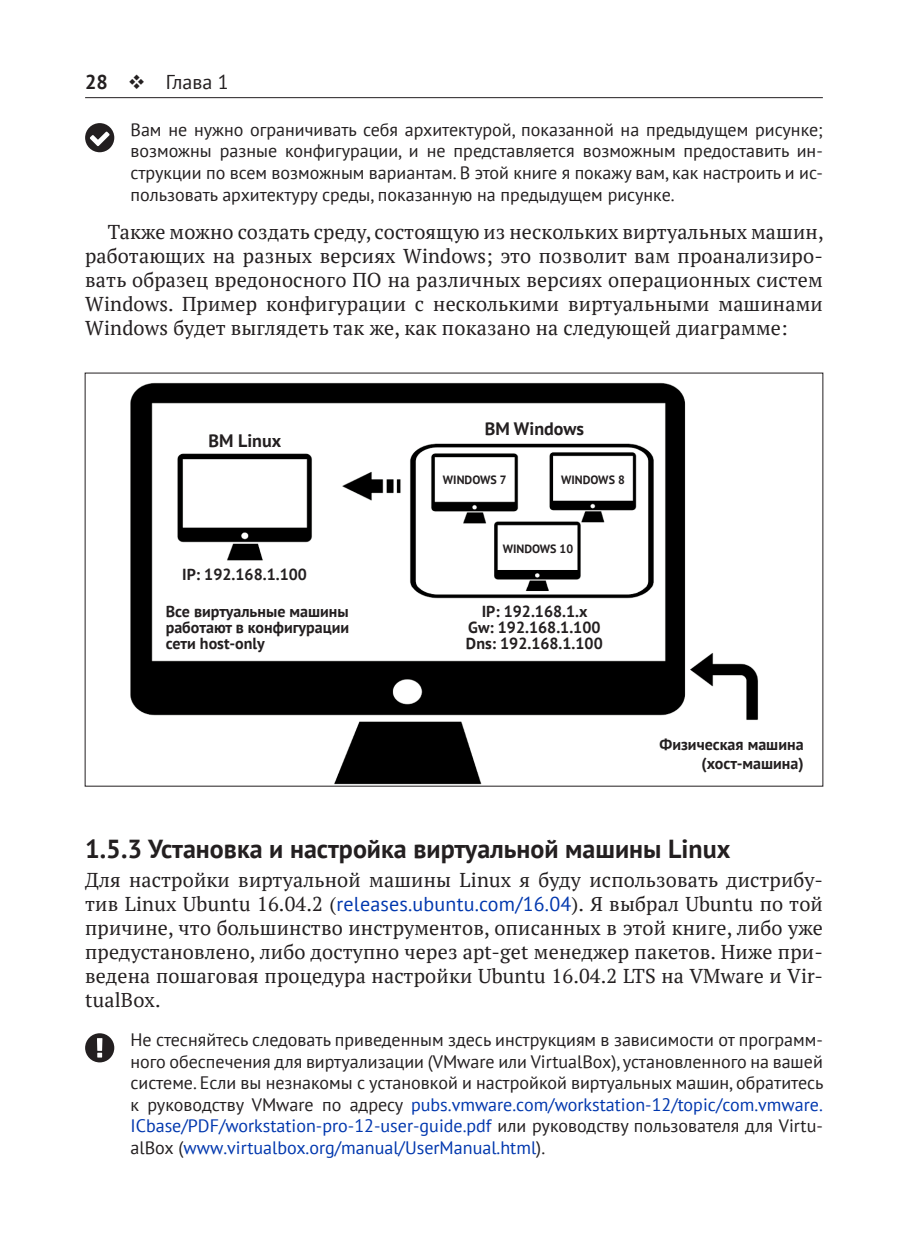
<style>
.page{position:relative;width:908px;height:1248px;background:#fff}
.page>*{position:absolute;margin:0;border:0;box-sizing:border-box;transform-origin:0 0}
.Header2{font:700 26px "PT Sans";color:#231f20}
.Body-first{font:20px/24px "PT Serif";letter-spacing:.01em;color:#231f20;text-align:justify}
.Body{font:20px/24px "PT Serif";letter-spacing:.01em;color:#231f20;text-align:justify}
.t1{font:20px "PT Sans";color:#231f20}
.Tips-Warning{font:18px/21.6px "PT Sans";color:#231f20;text-align:justify}
.Picture_name{font:700 18px "PT Sans";color:#231f20}
.Picture_name-2{font:700 16px/16px "PT Sans";color:#231f20;text-align:center}
.Picture_name-3{font:700 12px "PT Sans";color:#231f20}
.s1{font-weight:700}
.s2{font-family:"PT Sans";color:#0037ae}
.s3{color:#0037ae}
</style>
<div class="page">
<hr style="left:85px;top:97px;width:737px;height:1px;background:#231f20">
<svg style="left:85px;top:123px;width:29px;height:29px"></svg>
<img style="left:130px;top:382px;width:628px;height:402px">
<svg style="left:85px;top:1033px;width:29px;height:29px"></svg>
<p class="t1" style="left:85px;top:69px;width:145px"><span class="s1">28</span> ❖ Глава 1</p>
<p class="Tips-Warning" style="left:130px;top:118px;width:693px">Вам не нужно ограничивать себя архитектурой, показанной на предыдущем рисунке; возможны разные конфигурации, и не представляется возможным предоставить ин&shy;струкции по всем возможным вариантам. В этой книге я покажу вам, как настроить и ис&shy;пользовать архитектуру среды, показанную на предыдущем рисунке.</p>
<p class="Body" style="left:85px;top:219px;width:739px;text-indent:23px">Также можно создать среду, состоящую из нескольких виртуальных машин, работающих на разных версиях Windows; это позволит вам проанализиро&shy;вать образец вредоносного ПО на различных версиях операционных систем Windows. Пример конфигурации с несколькими виртуальными машинами Windows будет выглядеть так же, как показано на следующей диаграмме:</p>
<p class="Picture_name" style="left:208px;top:428px;width:74px">ВМ Linux</p>
<p class="Picture_name-2" style="left:182px;top:565px;width:126px">IP: 192.168.1.100</p>
<p class="Picture_name-2" style="left:166px;top:603px;width:185px;text-align:justify">Все виртуальные машины работают в конфигурации сети host-only</p>
<p class="Picture_name" style="left:484px;top:417px;width:101px">ВМ Windows</p>
<p class="Picture_name-3" style="left:442px;top:472px;width:65px">WINDOWS 7</p>
<p class="Picture_name-3" style="left:561px;top:472px;width:65px">WINDOWS 8</p>
<p class="Picture_name-3" style="left:502px;top:541px;width:72px">WINDOWS 10</p>
<p class="Picture_name-2" style="left:468px;top:603px;width:134px">IP: 192.168.1.x<br>Gw: 192.168.1.100</p>
<p class="Picture_name-2" style="left:466px;top:635px;width:138px">Dns: 192.168.1.100</p>
<p class="Picture_name-2" style="left:659px;top:735px;width:145px">Физическая машина</p>
<p class="Picture_name-2" style="left:701px;top:755px;width:104px">(хост-машина)</p>
<p class="Header2" style="left:85px;top:831px;width:646px">1.5.3 Установка и настройка виртуальной машины Linux</p>
<p class="Body-first" style="left:85px;top:867px;width:739px">Для настройки виртуальной машины Linux я буду использовать дистрибу&shy;тив Linux Ubuntu 16.04.2 (<span class="s2">releases.ubuntu.com/16.04</span>). Я выбрал Ubuntu по той причине, что большинство инструментов, описанных в этой книге, либо уже предустановлено, либо доступно через apt-get менеджер пакетов. Ниже при&shy;ведена пошаговая процедура настройки Ubuntu 16.04.2 LTS на VMware и Vir&shy;tualBox.</p>
<p class="Tips-Warning" style="left:130px;top:1028px;width:694px">Не стесняйтесь следовать приведенным здесь инструкциям в зависимости от программ&shy;ного обеспечения для виртуализации (VMware или VirtualBox), установленного на вашей системе. Если вы незнакомы с установкой и настройкой виртуальных машин, обратитесь к руководству VMware по адресу <span class="s3">pubs.vmware.com/workstation-12/topic/com.vmware.<br>ICbase/PDF/workstation-pro-12-user-guide.pdf</span> или руководству пользователя для Virtu&shy;alBox (<span class="s3">www.virtualbox.org/manual/UserManual.html</span>).</p>
</div>
